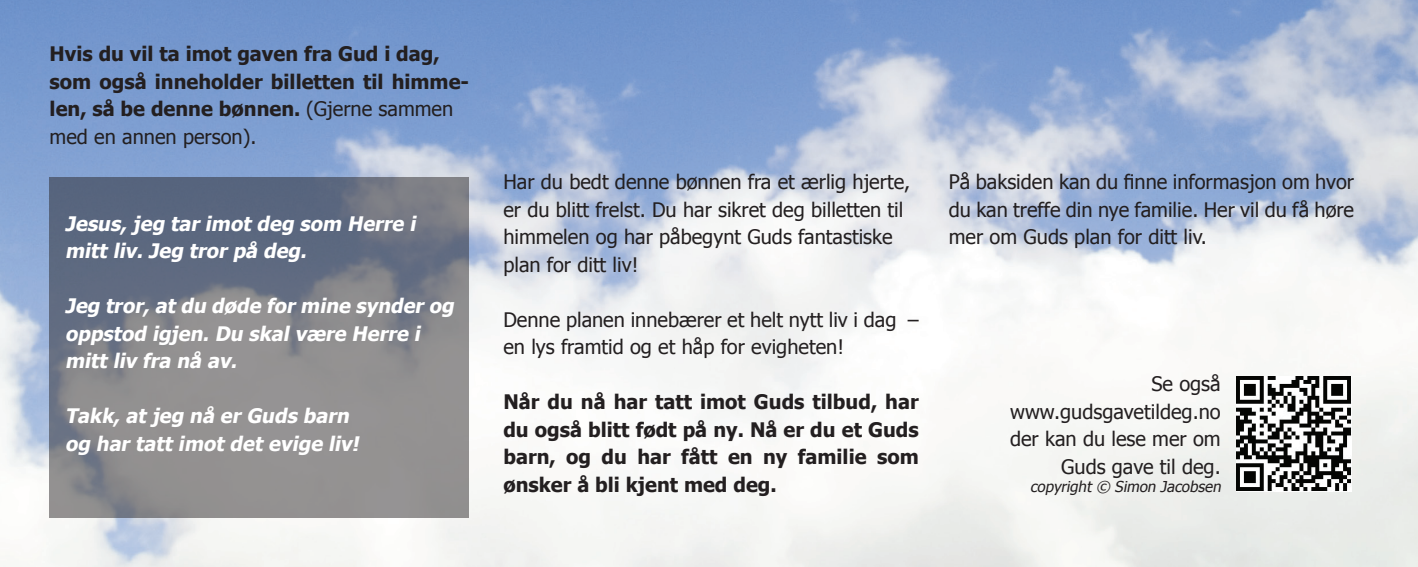
<style>
.page{position:relative;width:1418px;height:567px;background:#fff}
.page>*{position:absolute;margin:0;border:0;box-sizing:border-box;transform-origin:0 0}
.t1{font:20px/27.5px "Tahoma";color:#231f20}
.t2{font:700 20px/27.5px "Tahoma";color:#231f20}
.t3{font:italic 700 20px/27.5px "Tahoma";color:#fff}
.t4{font:italic 15px "Tahoma";color:#231f20}
.s1{font-weight:400}
</style>
<div class="page">
<img style="left:0;top:0;width:1417px;height:567px">
<svg style="left:50px;top:177px;width:419px;height:340px;background:#7e8189"></svg>
<img style="left:1235px;top:376px;width:116px;height:116px">
<p class="t2" style="left:50px;top:39px;width:421px">Hvis du vil ta imot gaven fra Gud i dag, som også inneholder billetten til himme&shy;len, så be denne bønnen. <span class="s1">(Gjerne sammen med en annen person).</span></p>
<p class="t3" style="left:65px;top:209px;width:356px">Jesus, jeg tar imot deg som Herre i mitt liv. Jeg tror på deg.</p>
<p class="t3" style="left:65px;top:291px;width:394px">Jeg tror, atdu døde for mine synder og oppstod igjen. Du skal være Herre i mitt liv fra nå av.</p>
<p class="t3" style="left:65px;top:401px;width:299px">Takk, at jeg nå er Guds barn og har tatt imot det evige liv!</p>
<p class="t1" style="left:503px;top:167px;width:408px">Har du bedt denne bønnen fra et ærlig hjerte, er du blitt frelst. Du har sikret deg billetten til himmelen og har påbegynt Guds fantastiske plan for ditt liv!</p>
<p class="t1" style="left:503px;top:305px;width:417px">Denne planen innebærer et helt nytt liv i dag – en lys framtid og et håp for evigheten!</p>
<p class="t2" style="left:503px;top:387px;width:417px;text-align:justify">Når du nå har tatt imot Guds tilbud, har du også blitt født på ny. Nå er du et Guds barn, og du har fått en ny familie som ønsker å bli kjent med deg.</p>
<p class="t1" style="left:948px;top:167px;width:407px;text-align:justify">På baksiden kan du finne informasjon om hvor du kan treffe din nye familie. Her vil du få høre mer om Guds plan for ditt liv.</p>
<p class="t1" style="left:1010px;top:369px;width:212px;text-align:right">Se også www.gudsgavetildeg.no der kan du lese mer om<br>Guds gave til deg.</p>
<p class="t4" style="left:1030px;top:476px;width:195px">copyright © Simon Jacobsen</p>
</div>
